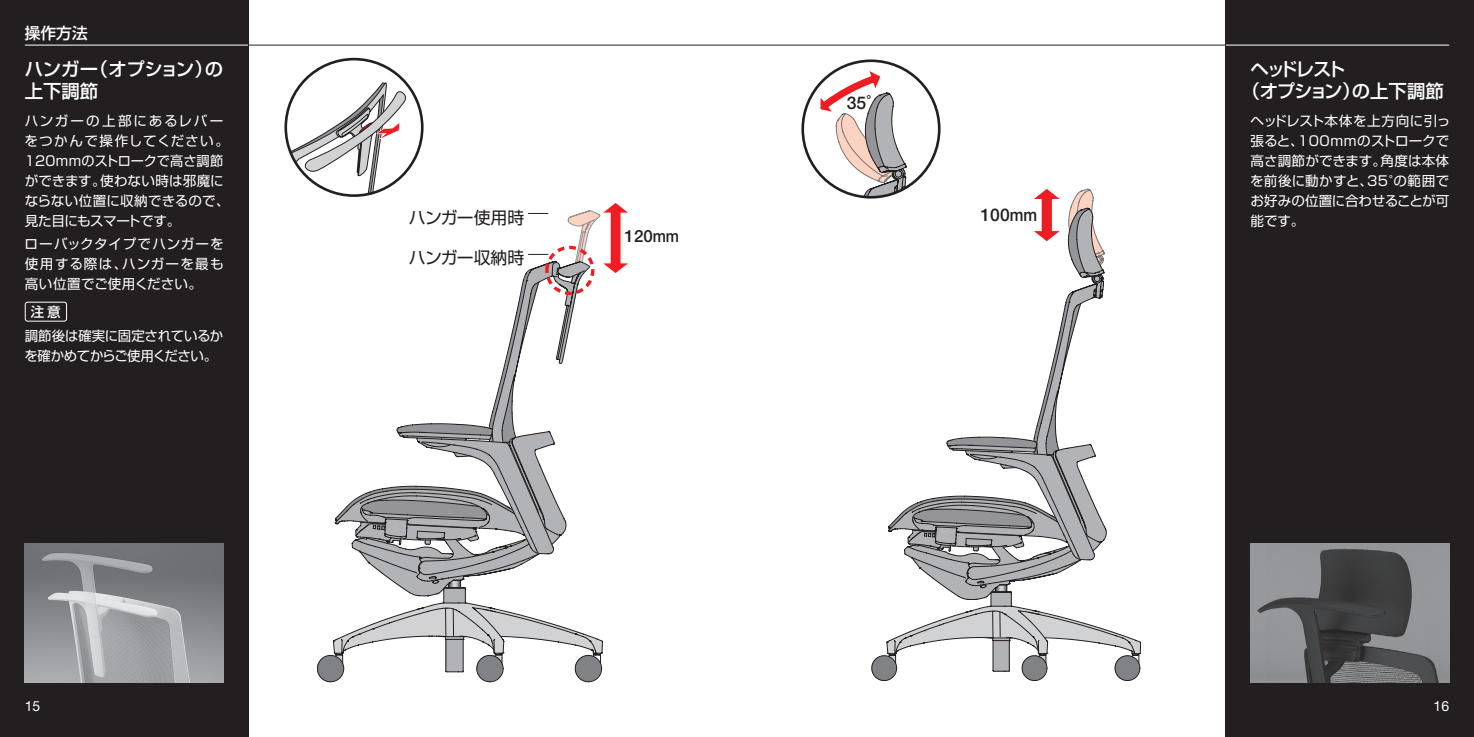
<style>
.page{position:relative;width:1474px;height:737px;background:#fff}
.page>*{position:absolute;margin:0;border:0;box-sizing:border-box;transform-origin:0 0}
.t1{font:500 18.38px/22.8px "Shin Go Pro";letter-spacing:-.065em;color:#fff}
.t2{font:500 18.38px/22.8px "Shin Go Pro";letter-spacing:-.025em;color:#fff}
.t3{font:500 17.5px "Helvetica Neue";color:#231f20}
.t4{font:16.8px "Shin Go Pro Regular 90 pv RKSJ H";letter-spacing:-.02em;color:#231f20}
.t5{font:500 16.8px "Helvetica Neue";color:#231f20}
.t6{font:500 15.75px "Shin Go Pro";color:#fff}
.t7{font:14px "Helvetica Neue";color:#fff}
.t8{font:13.65px/20.1px "Shin Go Pro";letter-spacing:.005em;color:#fff;text-align:justify}
.t9{font:13.65px/20.1px "Shin Go Pro";letter-spacing:.025em;color:#fff}
.t10{font:13.65px/20.1px "Shin Go Pro";letter-spacing:-.025em;color:#fff}
.t11{font:500 13.65px "Shin Go Pro";color:#fff}
.s1{font-family:"Shin Go Pro Medium 90 pv RKSJ H";font-weight:400}
</style>
<div class="page">
<div style="left:1225px;top:0;width:248px;height:737px;background:#231f20"></div>
<div style="left:0;top:0;width:248px;height:737px;background:#231f20"></div>
<hr style="left:1225px;top:45px;width:224px;height:1px;background:#fff">
<hr style="left:25px;top:45px;width:223px;height:1px;background:#fff">
<hr style="left:248px;top:45px;width:489px;height:1px;background:#231f20">
<hr style="left:737px;top:45px;width:488px;height:1px;background:#231f20">
<svg style="left:883px;top:655px;width:257px;height:26px"></svg>
<svg style="left:886px;top:654px;width:254px;height:18px"></svg>
<svg style="left:889px;top:654px;width:250px;height:9px"></svg>
<svg style="left:819px;top:68px;width:321px;height:586px"></svg>
<div style="left:801px;top:59px;width:139px;height:139px;border:3px solid #231f20;border-radius:50%"></div>
<svg style="left:317px;top:655px;width:13px;height:27px"></svg>
<svg style="left:330px;top:654px;width:272px;height:28px"></svg>
<svg style="left:333px;top:654px;width:270px;height:18px"></svg>
<svg style="left:336px;top:654px;width:265px;height:10px"></svg>
<svg style="left:333px;top:203px;width:295px;height:451px"></svg>
<div style="left:545px;top:246px;width:49px;height:49px;border:3px dashed #ee1d23;border-radius:50%"></div>
<svg style="left:288px;top:81px;width:119px;height:115px"></svg>
<div style="left:284px;top:58px;width:139px;height:139px;border:3px solid #231f20;border-radius:50%"></div>
<img style="left:1250px;top:543px;width:199px;height:139px">
<img style="left:25px;top:543px;width:198px;height:139px">
<div style="left:25px;top:302px;width:42px;height:19px;border:1px solid #fff;border-radius:2px"></div>
<p class="t6" style="left:25px;top:20px;width:64px">操作方法</p>
<h1 class="t2" style="left:25px;top:55px;width:200px">ハンガー（オプション）の上下調節</h1>
<p class="t9" style="left:24px;top:109px;width:207px">ハンガーの上部にあるレバーをつかんで操作してください。<br>120mmのストロークで高さ調節ができます。使わない時は邪魔にならない位置に収納できるので、見た目にもスマートです。</p>
<p class="t8" style="left:24px;top:232px;width:201px">ローバックタイプでハンガーを使用する際は、ハンガーを最も高い位置でご使用ください。</p>
<p class="t11" style="left:31px;top:300px;width:31px">注意</p>
<p class="t10" style="left:24px;top:324px;width:200px">調節後は確実に固定されているかを確かめてからご使用ください。</p>
<p class="t4" style="left:409px;top:203px;width:117px">ハンガー使用時</p>
<p class="t4" style="left:409px;top:244px;width:117px">ハンガー収納時</p>
<p class="t5" style="left:624px;top:226px;width:56px">120mm</p>
<p class="t3" style="left:846px;top:92px;width:38px">35<span class="s1">°</span></p>
<p class="t3" style="left:980px;top:204px;width:58px">100mm</p>
<h1 class="t1" style="left:1241px;top:55px;width:203px;text-indent:9px">ヘッドレスト<br>（オプション）の上下調節</h1>
<p class="t8" style="left:1250px;top:109px;width:202px">ヘッドレスト本体を上方向に引っ張ると、100mmのストロークで高さ調節ができます。角度は本体を前後に動かすと、35°の範囲でお好みの位置に合わせることが可能です。</p>
<p class="t7" style="left:25px;top:697px;width:17px">15</p>
<p class="t7" style="left:1433px;top:697px;width:17px">16</p>
</div>
